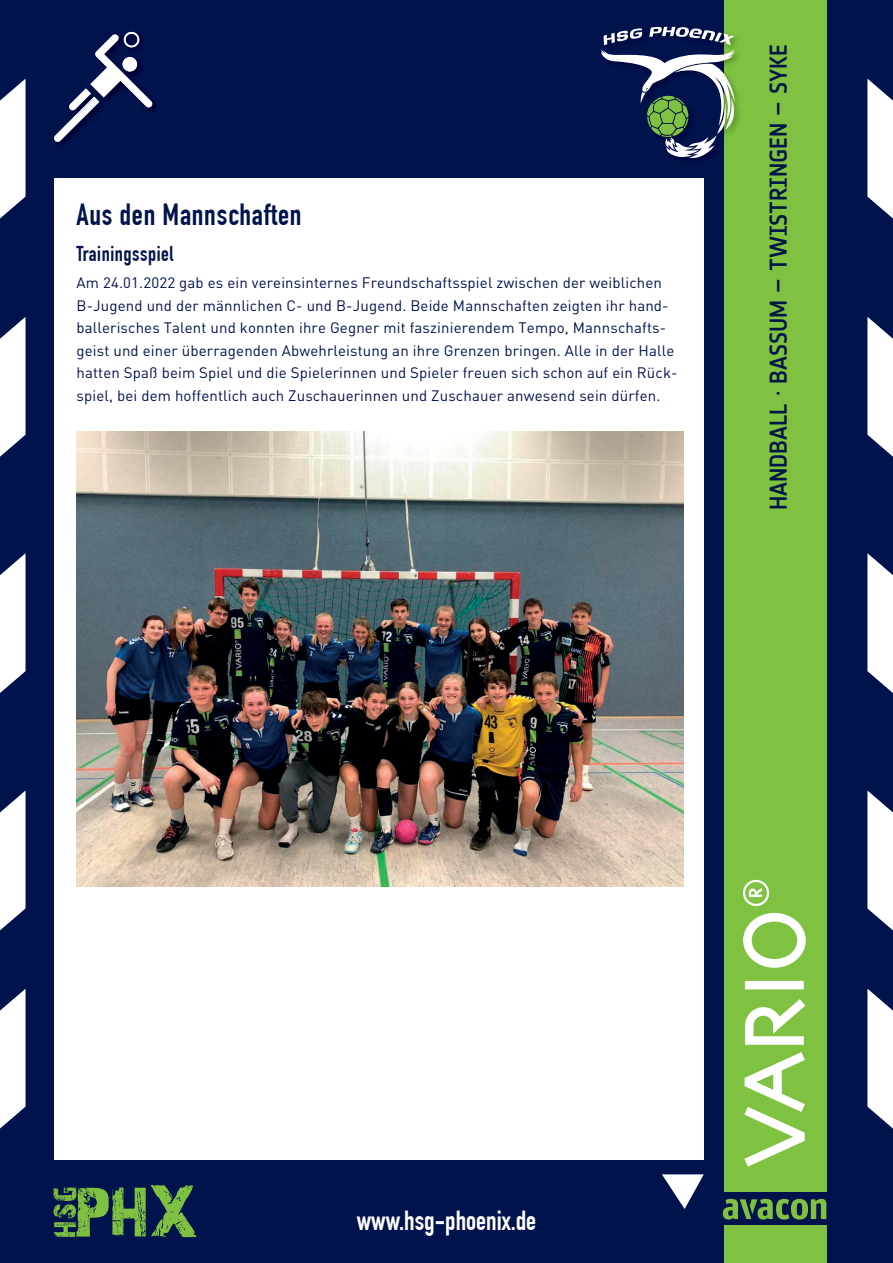
<style>
.page{position:relative;width:893px;height:1263px;background:#00134d}
.page>*{position:absolute;margin:0;border:0;box-sizing:border-box;transform-origin:0 0}
.t1{font:700 30px "DIN Condensed";letter-spacing:.025em;color:#00134d}
.t2{font:700 27px "DIN Condensed";color:#fff}
.t3{font:500 24px "Notes Soft";color:#001547}
.t4{font:700 21px "DIN Condensed";letter-spacing:.025em;color:#00134d}
.t5{font:15px/22.5px "DIN";letter-spacing:.01em;color:#00134d}
</style>
<div class="page">
<svg style="left:53px;top:1185px;width:143px;height:52px"></svg>
<div style="left:724px;top:0;width:102px;height:1046px;background:#7fc241"></div>
<div style="left:724px;top:1037px;width:102px;height:154px;background:#7fc241"></div>
<div style="left:724px;top:1225px;width:102px;height:38px;background:#7fc241"></div>
<div style="left:54px;top:179px;width:650px;height:981px;background:#fff"></div>
<svg style="left:662px;top:1174px;width:42px;height:35px"></svg>
<svg style="left:723px;top:1199px;width:103px;height:20px"></svg>
<svg style="left:745px;top:981px;width:59px;height:8px"></svg>
<svg style="left:744px;top:1052px;width:61px;height:114px"></svg>
<svg style="left:743px;top:913px;width:63px;height:55px"></svg>
<svg style="left:745px;top:999px;width:60px;height:46px"></svg>
<svg style="left:743px;top:880px;width:26px;height:26px"></svg>
<img style="left:152px;top:101px;width:4px;height:10px">
<svg style="left:54px;top:32px;width:98px;height:110px"></svg>
<img style="left:658px;top:26px;width:81px;height:102px">
<svg style="left:601px;top:27px;width:134px;height:133px"></svg>
<svg style="left:0;top:317px;width:26px;height:140px;background:#d2d6e0"></svg>
<svg style="left:867px;top:317px;width:26px;height:140px;background:#d2d6e0"></svg>
<svg style="left:0;top:79px;width:26px;height:140px;background:#d2d6e0"></svg>
<svg style="left:867px;top:79px;width:26px;height:140px;background:#d2d6e0"></svg>
<svg style="left:0;top:553px;width:26px;height:140px;background:#d2d6e0"></svg>
<svg style="left:867px;top:553px;width:26px;height:140px;background:#d2d6e0"></svg>
<svg style="left:0;top:989px;width:26px;height:140px;background:#d2d6e0"></svg>
<svg style="left:867px;top:989px;width:26px;height:140px;background:#d2d6e0"></svg>
<svg style="left:0;top:790px;width:26px;height:141px"></svg>
<svg style="left:867px;top:790px;width:26px;height:141px"></svg>
<img style="left:77px;top:432px;width:606px;height:454px">
<h1 class="t1" style="left:77px;top:197px;width:227px">Aus den Mannschaften</h1>
<h3 class="t4" style="left:77px;top:242px;width:98px">Trainingsspiel</h3>
<p class="t5" style="left:77px;top:271px;width:602px">Am 24.01.2022 gab es ein vereinsinternes Freundschaftsspiel zwischen der weiblichen B-Jugend und der männlichen C- und B-Jugend. Beide Mannschaften zeigten ihr hand&shy;ballerisches Talent und konnten ihre Gegner mit faszinierendem Tempo, Mannschafts&shy;geist und einer überragenden Abwehrleistung an ihre Grenzen bringen. Alle in der Halle hatten Spaß beim Spiel und die Spielerinnen und Spieler freuen sich schon auf ein Rück&shy;spiel, bei dem hoffentlich auch Zuschauerinnen und Zuschauer anwesend sein dürfen.</p>
<h3 class="t3" style="left:765px;top:510px;width:467px;rotate:-90deg">HANDBALL · BASSUM – TWISTRINGEN – SYKE</h3>
<h2 class="t2" style="left:357px;top:1205px;width:181px">www.hsg-phoenix.de</h2>
</div>
